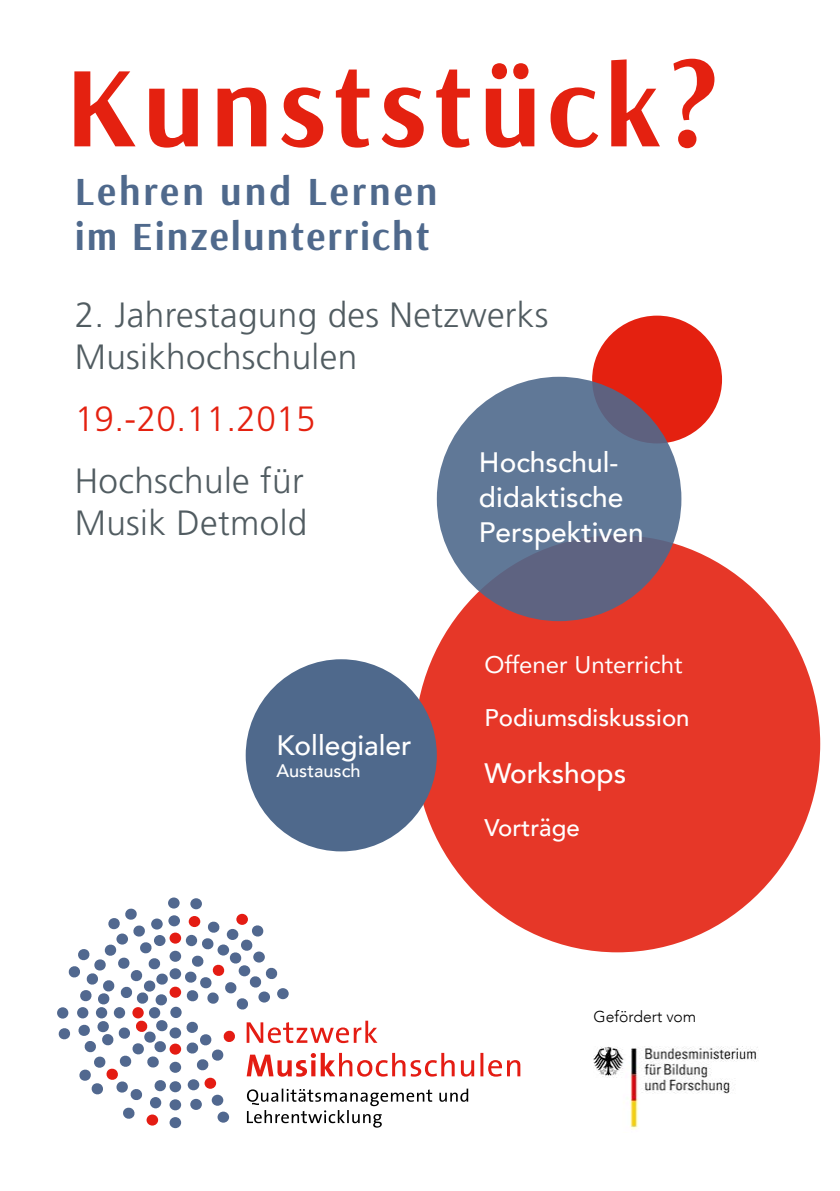
<style>
.page{position:relative;width:840px;height:1191px;background:#fff}
.page>*{position:absolute;margin:0;border:0;box-sizing:border-box;transform-origin:0 0}
.t1{font:700 115.2px "Arsenal";letter-spacing:.05em;color:#e42110}
.t2{font:700 40.2px/45.2px "Arsenal";letter-spacing:.05em;color:#4f698c}
.t3{font:300 35px/42.6px "Frutiger LT Std";letter-spacing:.01em;color:#515c61}
.t4{font:300 35px "Frutiger LT Std";letter-spacing:.01em;color:#e42110}
.t5{font:500 28px/35px "Avenir";color:#fff}
.t6{font:500 24px "Avenir";color:#fff}
.t7{font:24px "Avenir";color:#fff}
.t8{font:500 18.2px "Avenir";color:#fff}
.t9{font:300 15.8px "Avenir";color:#000}
</style>
<div class="page">
<svg style="left:246px;top:1020px;width:131px;height:23px"></svg>
<svg style="left:246px;top:1052px;width:274px;height:24px"></svg>
<svg style="left:247px;top:1088px;width:221px;height:39px"></svg>
<div style="left:170px;top:1006px;width:11px;height:12px;background:#51688f;border-radius:50%"></div>
<div style="left:57px;top:1007px;width:11px;height:11px;background:#51688f;border-radius:50%"></div>
<div style="left:77px;top:1007px;width:11px;height:11px;background:#51688f;border-radius:50%"></div>
<div style="left:96px;top:1007px;width:11px;height:11px;background:#51688f;border-radius:50%"></div>
<div style="left:149px;top:1007px;width:11px;height:11px;background:#51688f;border-radius:50%"></div>
<div style="left:168px;top:897px;width:11px;height:11px;background:#51688f;border-radius:50%"></div>
<div style="left:169px;top:968px;width:12px;height:11px;background:#51688f;border-radius:50%"></div>
<div style="left:168px;top:915px;width:12px;height:11px;background:#51688f;border-radius:50%"></div>
<div style="left:169px;top:1117px;width:12px;height:11px;background:#51688f;border-radius:50%"></div>
<div style="left:169px;top:1099px;width:12px;height:11px;background:#51688f;border-radius:50%"></div>
<div style="left:169px;top:1081px;width:12px;height:11px;background:#51688f;border-radius:50%"></div>
<div style="left:169px;top:1027px;width:12px;height:11px;background:#51688f;border-radius:50%"></div>
<svg style="left:123px;top:1107px;width:12px;height:12px"></svg>
<div style="left:150px;top:1097px;width:11px;height:11px;background:#51688f;border-radius:50%"></div>
<svg style="left:58px;top:1028px;width:13px;height:12px"></svg>
<div style="left:188px;top:1079px;width:11px;height:11px;background:#51688f;border-radius:50%"></div>
<svg style="left:190px;top:1098px;width:12px;height:12px"></svg>
<div style="left:277px;top:988px;width:11px;height:11px;background:#51688f;border-radius:50%"></div>
<div style="left:190px;top:898px;width:12px;height:11px;background:#51688f;border-radius:50%"></div>
<div style="left:217px;top:1111px;width:12px;height:11px;background:#51688f;border-radius:50%"></div>
<div style="left:211px;top:1094px;width:12px;height:11px;background:#51688f;border-radius:50%"></div>
<div style="left:114px;top:1007px;width:11px;height:11px;background:#51688f;border-radius:50%"></div>
<div style="left:169px;top:950px;width:12px;height:11px;background:#51688f;border-radius:50%"></div>
<div style="left:169px;top:1061px;width:12px;height:11px;background:#51688f;border-radius:50%"></div>
<svg style="left:68px;top:908px;width:100px;height:98px"></svg>
<div style="left:132px;top:1007px;width:12px;height:11px;background:#e41c13;border-radius:50%"></div>
<div style="left:169px;top:986px;width:12px;height:11px;background:#e41c13;border-radius:50%"></div>
<div style="left:169px;top:932px;width:12px;height:11px;background:#e41c13;border-radius:50%"></div>
<div style="left:169px;top:1043px;width:12px;height:11px;background:#e41c13;border-radius:50%"></div>
<svg style="left:185px;top:921px;width:93px;height:89px"></svg>
<svg style="left:78px;top:1020px;width:90px;height:80px"></svg>
<div style="left:189px;top:916px;width:11px;height:11px;background:#e41c13;border-radius:50%"></div>
<div style="left:236px;top:913px;width:12px;height:12px;background:#e41c13;border-radius:50%"></div>
<svg style="left:186px;top:1021px;width:49px;height:50px"></svg>
<div style="left:146px;top:1114px;width:12px;height:11px;background:#e41c13;border-radius:50%"></div>
<div style="left:204px;top:1077px;width:12px;height:11px;background:#e41c13;border-radius:50%"></div>
<img style="left:593px;top:1046px;width:164px;height:84px">
<div style="left:414px;top:535px;width:405px;height:417px;background:#e63728;border-radius:50%"></div>
<div style="left:591px;top:316px;width:130px;height:127px;background:#e42110;border-radius:50%"></div>
<svg style="left:436px;top:377px;width:245px;height:244px;background:#607291"></svg>
<div style="left:245px;top:659px;width:191px;height:192px;background:#4f698c;border-radius:50%"></div>
<h1 class="t1" style="left:65px;top:36px;width:654px">Kunststück?</h1>
<p class="t2" style="left:75px;top:170px;width:364px">Lehren und Lernen im Einzelunterricht</p>
<p class="t3" style="left:75px;top:294px;width:475px">2. Jahrestagung des Netzwerks<br>Musikhochschulen</p>
<p class="t4" style="left:75px;top:399px;width:242px">19.-20.11.2015</p>
<p class="t3" style="left:75px;top:460px;width:234px">Hochschule für<br>Musik Detmold</p>
<p class="t5" style="left:478px;top:443px;width:166px">Hochschul&shy;didaktische<br>Perspektiven</p>
<p class="t7" style="left:484px;top:645px;width:199px">Offener Unterricht</p>
<p class="t5" style="left:276px;top:726px;width:137px">Kollegialer</p>
<p class="t8" style="left:276px;top:755px;width:86px">Austausch</p>
<p class="t6" style="left:484px;top:697px;width:206px">Podiumsdiskussion</p>
<p class="t5" style="left:484px;top:754px;width:143px">Workshops</p>
<p class="t6" style="left:484px;top:807px;width:97px">Vorträge</p>
<p class="t9" style="left:593px;top:1007px;width:104px">Gefördert vom</p>
</div>
